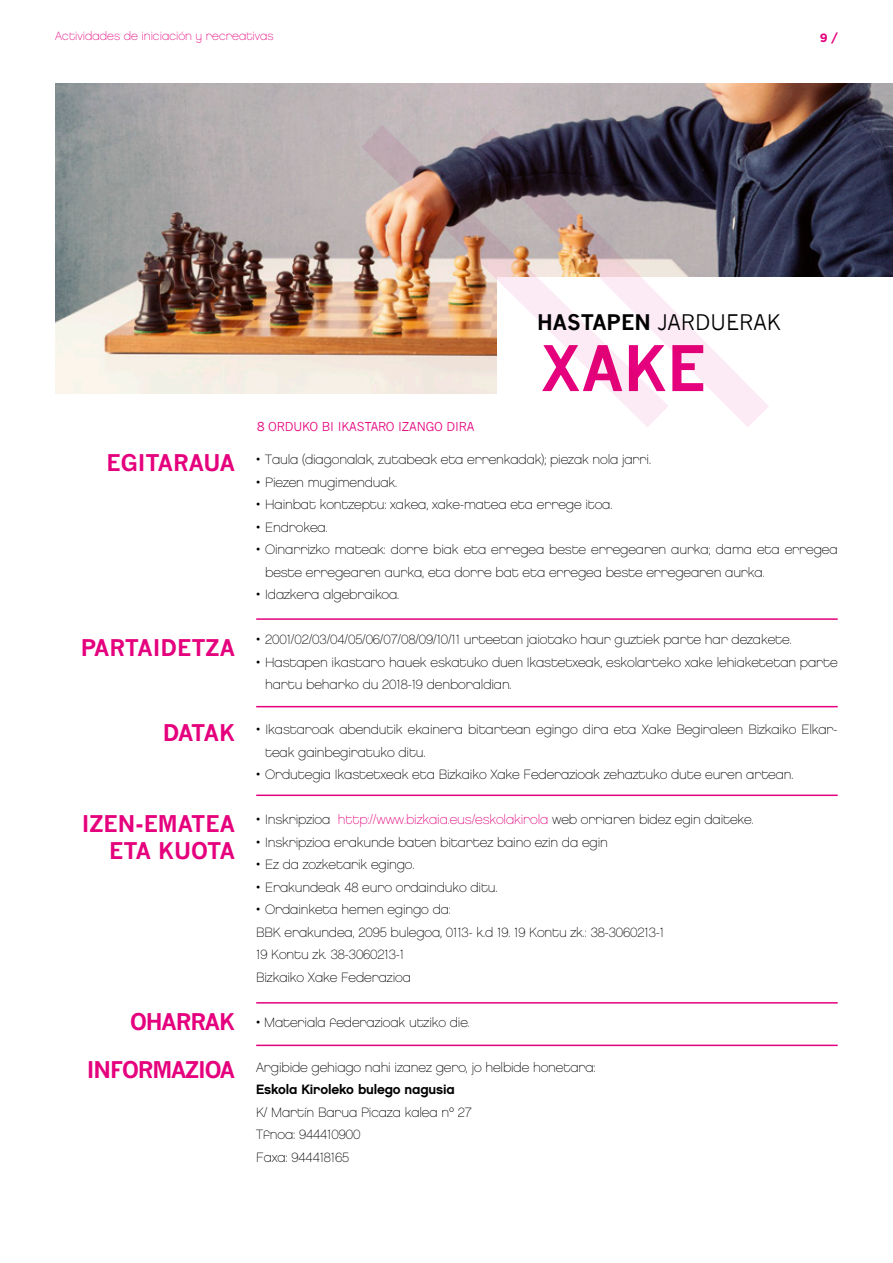
<style>
.page{position:relative;width:893px;height:1263px;background:#fff}
.page>*{position:absolute;margin:0;border:0;box-sizing:border-box;transform-origin:0 0}
.t1{font:700 61.5px "News Gothic";color:#e5007d}
.t2{font:700 22.5px/27px "News Gothic";color:#e5007d;text-align:right}
.t3{font:700 22.5px/48.2px "News Gothic";letter-spacing:-.04em;color:#e5007d;text-align:right}
.t4{font:21px "News Gothic";color:#000}
.t5{font:13.5px/22.5px "Chalet Paris Nineteen Eighty";letter-spacing:-.01em;color:#000}
.t6{font:13.5px "Chalet New York Nineteen Eighty";letter-spacing:-.01em;color:#000}
.t7{font:12px "Chalet Paris Nineteen Eighty";color:#e5007d}
.t8{font:12px "News Gothic";letter-spacing:-.01em;color:#e5007d}
.t9{font:700 12px "Gotham";color:#e5007d}
.s1{font-weight:700}
.s2{color:#e5007d}
</style>
<div class="page">
<img style="left:55px;top:83px;width:838px;height:311px">
<div style="left:498px;top:277px;width:395px;height:150px;background:#fff"></div>
<img style="left:360px;top:124px;width:310px;height:270px">
<svg style="left:470px;top:126px;width:300px;height:301px"></svg>
<hr style="left:256px;top:618px;width:582px;height:2px;background:#e5007d">
<hr style="left:256px;top:706px;width:582px;height:1px;background:#e5007d">
<hr style="left:256px;top:1002px;width:582px;height:1px;background:#e5007d">
<hr style="left:256px;top:1044px;width:582px;height:2px;background:#e5007d">
<hr style="left:256px;top:794px;width:582px;height:2px;background:#e5007d">
<p class="t7" style="left:55px;top:29px;width:220px">Actividades de iniciación y recreativas</p>
<p class="t9" style="left:820px;top:31px;width:19px">9 /</p>
<h2 class="t2" style="left:107px;top:449px;width:130px">EGITARAUA</h2>
<h2 class="t2" style="left:81px;top:633px;width:156px">PARTAIDETZA</h2>
<h2 class="t3" style="left:163px;top:708px;width:74px">DATAK</h2>
<h2 class="t2" style="left:82px;top:810px;width:155px">IZEN-EMATEA<br>ETA KUOTA</h2>
<h2 class="t3" style="left:87px;top:997px;width:149px">OHARRAK<br>INFORMAZIOA</h2>
<p class="t8" style="left:257px;top:419px;width:219px">8 ORDUKO BI IKASTARO IZANGO DIRA</p>
<h3 class="t4" style="left:537px;top:310px;width:245px"><span class="s1">HASTAPEN</span> JARDUERAK</h3>
<h1 class="t1" style="left:540px;top:331px;width:167px">XAKE</h1>
<p class="t5" style="left:256px;top:448px;width:396px">• Taula (diagonalak, zutabeak eta errenkadak); piezak nola jarri.</p>
<p class="t5" style="left:256px;top:471px;width:143px">• Piezen mugimenduak.</p>
<p class="t5" style="left:256px;top:493px;width:358px">• Hainbat kontzeptu: xakea, xake-matea eta errege itoa.</p>
<p class="t5" style="left:256px;top:516px;width:73px">• Endrokea.</p>
<p class="t5" style="left:265px;top:538px;width:574px;text-indent:-9px">• Oinarrizko mateak: dorre biak eta erregea beste erregearen aurka; dama eta erregea beste erregearen aurka, eta dorre bat eta erregea beste erregearen aurka.</p>
<p class="t5" style="left:256px;top:583px;width:145px">• Idazkera algebraikoa.</p>
<p class="t5" style="left:256px;top:628px;width:537px">• 2001/02/03/04/05/06/07/08/09/10/11 urteetan jaiotako haur guztiek parte har dezakete.</p>
<p class="t5" style="left:265px;top:651px;width:574px;text-indent:-9px">• Hastapen ikastaro hauek eskatuko duen Ikastetxeak, eskolarteko xake lehiaketetan parte hartu beharko du 2018-19 denboraldian.</p>
<p class="t5" style="left:265px;top:718px;width:574px;text-indent:-9px">• Ikastaroak abendutik ekainera bitartean egingo dira eta Xake Begiraleen Bizkaiko Elkar&shy;teak gainbegiratuko ditu.</p>
<p class="t5" style="left:256px;top:763px;width:539px">• Ordutegia Ikastetxeak eta Bizkaiko Xake Federazioak zehaztuko dute euren artean.</p>
<p class="t5" style="left:256px;top:808px;width:499px">• Inskripzioa <span class="s2">http://www.bizkaia.eus/eskolakirola</span> web orriaren bidez egin daiteke.</p>
<p class="t5" style="left:256px;top:831px;width:353px">• Inskripzioa erakunde baten bitartez baino ezin da egin</p>
<p class="t5" style="left:256px;top:853px;width:160px">• Ez da zozketarik egingo.</p>
<p class="t5" style="left:256px;top:876px;width:243px">• Erakundeak 48 euro ordainduko ditu.</p>
<p class="t5" style="left:256px;top:898px;width:409px">• Ordainketa hemen egingo da:<br>BBK erakundea, 2095 bulegoa, 0113- k.d 19. 19 Kontu zk.: 38-3060213-1<br>19 Kontu zk. 38-3060213-1<br>Bizkaiko Xake Federazioa</p>
<p class="t5" style="left:256px;top:1011px;width:215px">• Materiala federazioak utziko die.</p>
<p class="t5" style="left:256px;top:1056px;width:341px">Argibide gehiago nahi izanez gero, jo helbide honetara:</p>
<p class="t6" style="left:256px;top:1081px;width:200px">Eskola Kiroleko bulego nagusia</p>
<p class="t5" style="left:256px;top:1101px;width:217px">K/ Martín Barua Picaza kalea nº 27<br>Tfnoa: 944410900<br>Faxa: 944418165</p>
</div>
